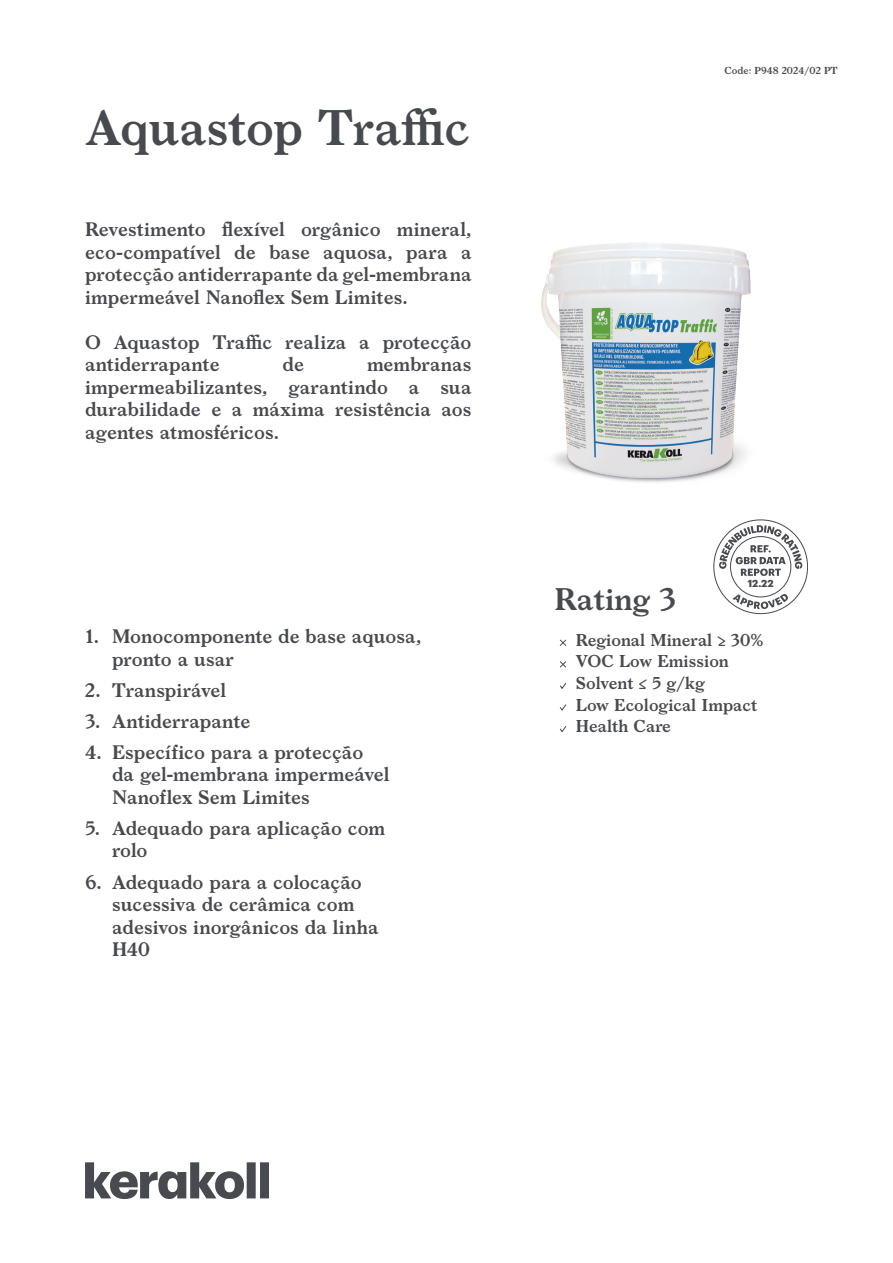
<style>
.page{position:relative;width:893px;height:1263px;background:#fff}
.page>*{position:absolute;margin:0;border:0;box-sizing:border-box;transform-origin:0 0}
.t1{font:600 48px "Larish Neue";letter-spacing:-.005em;color:#474a4e}
.t2{font:600 30px "Larish Neue";color:#474a4e}
.t3{font:600 18.75px/22.5px "Larish Neue";color:#474a4e}
.t4{font:600 16.5px/21.6px "Larish Neue";color:#474a4e}
.t5{font:700 10.05px "Graphik";color:#474a4e}
.t6{font:600 9.75px "Larish Neue";color:#474a4e}
</style>
<div class="page">
<svg style="left:713px;top:519px;width:95px;height:95px"></svg>
<svg style="left:85px;top:1162px;width:184px;height:37px"></svg>
<svg style="left:559px;top:639px;width:8px;height:7px"></svg>
<svg style="left:559px;top:661px;width:8px;height:7px"></svg>
<svg style="left:560px;top:682px;width:7px;height:7px"></svg>
<svg style="left:559px;top:704px;width:8px;height:7px"></svg>
<svg style="left:559px;top:726px;width:8px;height:7px"></svg>
<img style="left:541px;top:242px;width:210px;height:240px">
<h1 class="t1" style="left:85px;top:91px;width:385px">Aquastop Traffic</h1>
<p class="t3" style="left:85px;top:217px;width:388px;text-align:justify">Revestimento flexível orgânico mineral, eco-compatível de base aquosa, para a protecção antiderrapante da gel-membrana impermeável Nanoflex Sem Limites.</p>
<p class="t3" style="left:85px;top:329px;width:388px">O Aquastop Traffic realiza a protecção antiderrapante</p>
<p class="t3" style="left:85px;top:352px;width:388px;text-align:justify;text-indent:282px">membranas impermeabilizantes, garantindo a sua durabilidade e a máxima resistência aos agentes atmosféricos.</p>
<p class="t3" style="left:283px;top:352px;width:23px">de</p>
<p class="t3" style="left:112px;top:624px;width:311px;text-indent:-27px">1. Monocomponente de base aquosa, pronto a usar</p>
<p class="t3" style="left:85px;top:677px;width:143px">2. Transpirável</p>
<p class="t3" style="left:85px;top:708px;width:167px">3. Antiderrapante</p>
<p class="t3" style="left:112px;top:739px;width:279px;text-indent:-27px">4. Específico para a protecção da gel-membrana impermeável<br>Nanoflex Sem Limites</p>
<p class="t3" style="left:112px;top:815px;width:275px;text-indent:-27px">5. Adequado para aplicação com rolo</p>
<p class="t3" style="left:112px;top:869px;width:268px;text-indent:-27px">6. Adequado para a colocação sucessiva de cerâmica com adesivos inorgânicos da linha<br>H40</p>
<p class="t6" style="left:724px;top:63px;width:115px">Code: P948 2024/02 PT</p>
<p class="t5" style="left:748px;top:575px;width:27px">12.22</p>
<h2 class="t2" style="left:554px;top:576px;width:123px">Rating 3</h2>
<p class="t4" style="left:576px;top:628px;width:189px">Regional Mineral ≥ 30%<br>VOC Low Emission<br>Solvent ≤ 5 g/kg<br>Low Ecological Impact<br>Health Care</p>
</div>
